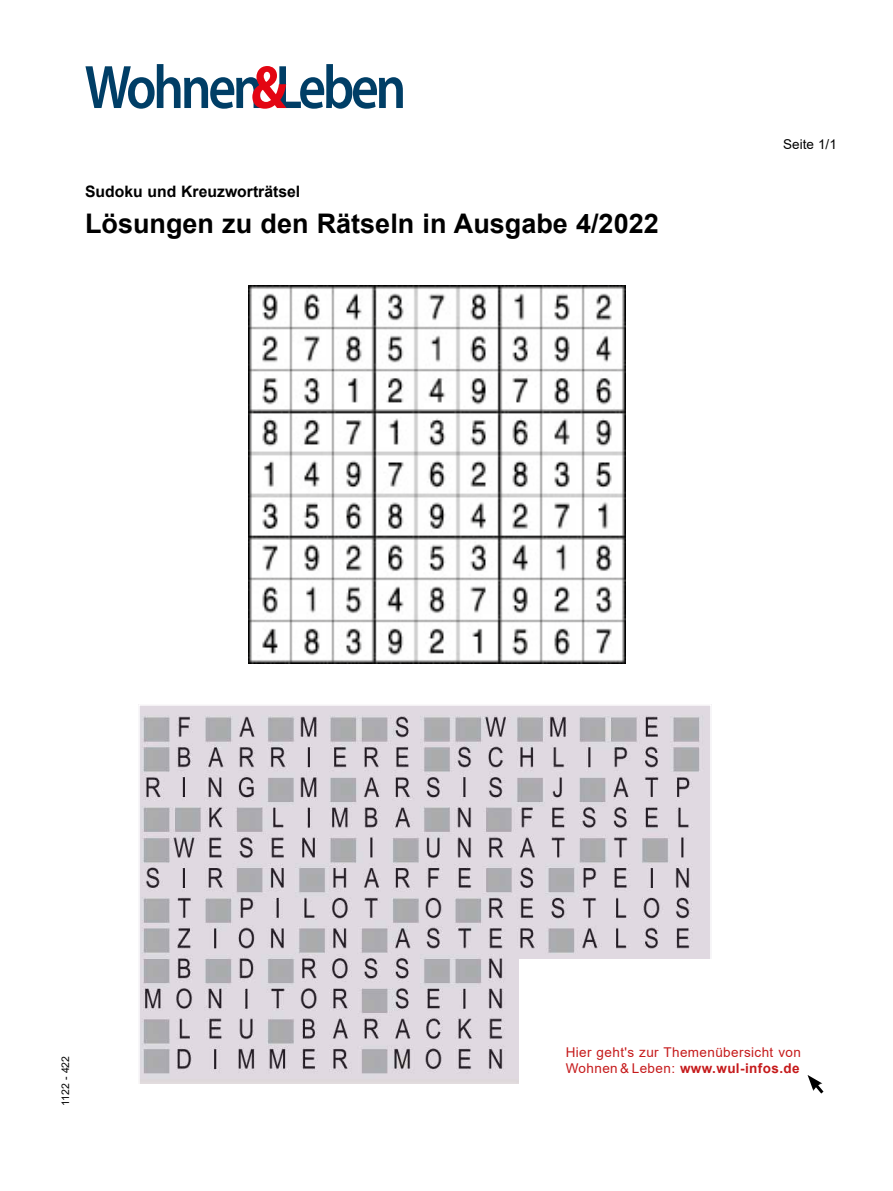
<style>
.page{position:relative;width:893px;height:1191px;background:#fff}
.page>*{position:absolute;margin:0;border:0;box-sizing:border-box;transform-origin:0 0}
.t1{font:700 27px "Arial";color:#000}
.t2{font:700 15.75px "Arial";color:#000}
.t3{font:13.5px/16.5px "Arial";letter-spacing:.03em;color:#c51a1b}
.t4{font:13.5px "Arial";color:#000}
.t5{font:10.5px "Arial";color:#000}
.s1{font-weight:700}
</style>
<div class="page">
<img style="left:141px;top:707px;width:568px;height:376px">
<div style="left:138px;top:704px;width:574px;height:389px;border:2px solid #fff"></div>
<div style="left:520px;top:959px;width:242px;height:158px;background:#fff"></div>
<img style="left:248px;top:286px;width:377px;height:377px">
<svg style="left:85px;top:64px;width:318px;height:44px"></svg>
<svg style="left:807px;top:1075px;width:17px;height:19px"></svg>
<p class="t2" style="left:85px;top:181px;width:217px">Sudoku und Kreuzworträtsel</p>
<h1 class="t1" style="left:85px;top:205px;width:575px">Lösungen zu den Rätseln in Ausgabe 4/2022</h1>
<p class="t4" style="left:783px;top:135px;width:55px">Seite 1/1</p>
<p class="t5" style="left:58px;top:1106px;width:52px;rotate:-90deg">1122 - 422</p>
<p class="t3" style="left:566px;top:1043px;width:237px">Hier geht's zur Themenübersicht von<br>Wohnen &amp; Leben: <span class="s1">www.wul-infos.de</span></p>
</div>
